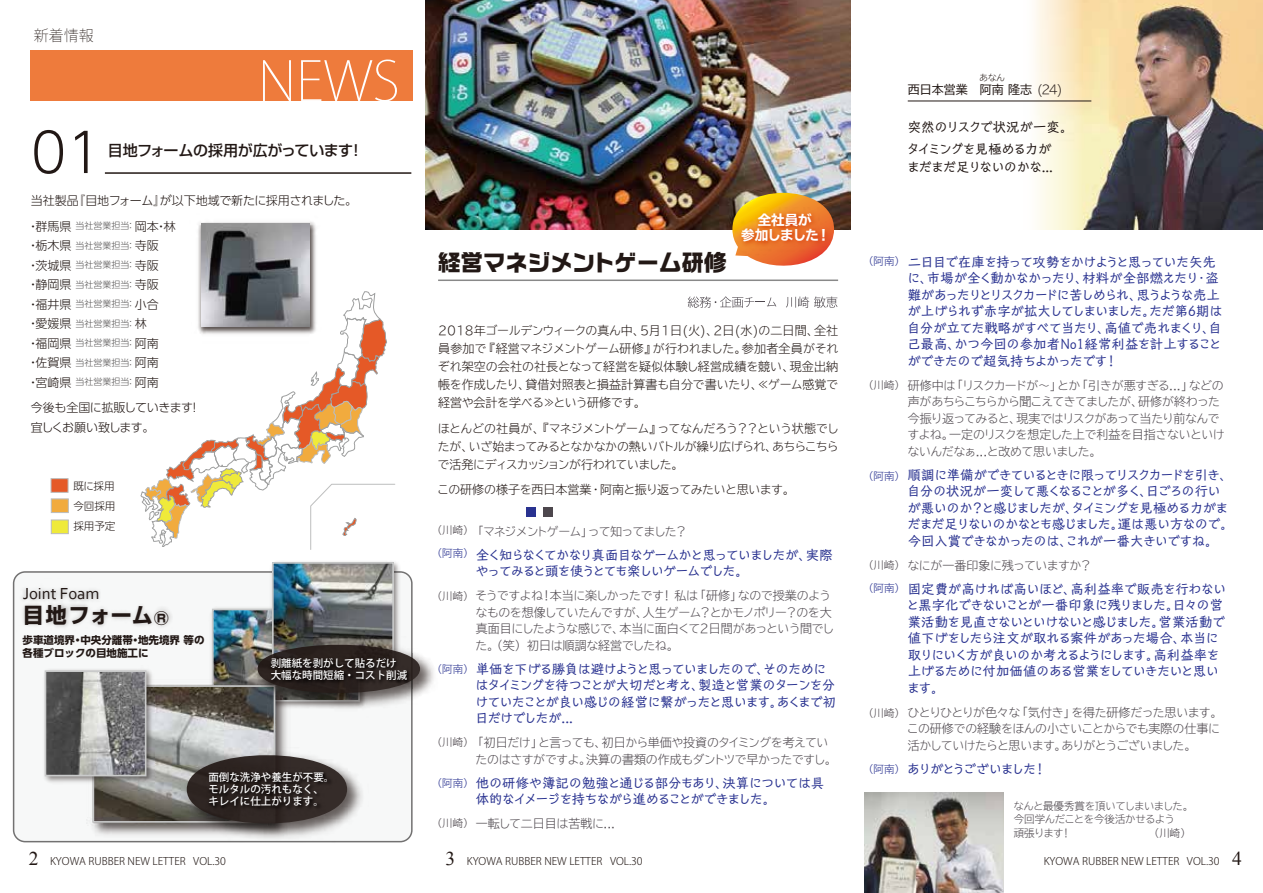
<style>
.page{position:relative;width:1263px;height:893px;background:#fff}
.page>*{position:absolute;margin:0;border:0;box-sizing:border-box;transform-origin:0 0}
.t1{font:200 54px "Koz Go Pr 6 N";color:#fff}
.t2{font:300 54px "UD Shin Go Pro";color:#221815}
.t3{font:700 22.5px "Ro G San Srf Std";color:#221815}
.t4{font:700 21px "Shin Go Pro";color:#221815}
.t5{font:16.8px "Corbel";color:#221815}
.t6{font:500 15px "Shin Go Pro";letter-spacing:-.02em;color:#221815}
.t7{font:200 15px "Koz Go Pr 6 N";color:#221815}
.t8{font:13.5px/16.5px "Talking Std";letter-spacing:-.07em;color:#293290}
.t9{font:13.5px/16.5px "Talking Std";letter-spacing:-.09em;color:#293290}
.t10{font:13.5px/16.5px "Talking Std";letter-spacing:-.12em;color:#293290}
.t11{font:13.5px/22.5px "Talking Std";letter-spacing:-.09em;color:#221815}
.t12{font:13.5px "Talking Std";letter-spacing:-.13em;color:#293290}
.t13{font:700 expanded 13.5px/15px "TBUD Go Std";letter-spacing:-.025em;color:#fff;text-align:center}
.t14{font:300 12px/16.5px "TBUD Go Std Super";letter-spacing:-.05em;color:#4d474d}
.t15{font:300 12px/18px "TBUD Go Std Super";letter-spacing:-.03em;color:#221815;text-align:justify}
.t16{font:300 12px/25.5px "UD Shin Go Pro";letter-spacing:-.02em;color:#221815}
.t17{font:300 12px "TBUD Go Std Super";letter-spacing:-.1em;color:#4d474d}
.t18{font:12px "TBUD Go Std";color:#221815}
.t19{font:300 12px "TBUD Go Std Super";letter-spacing:-.02em;color:#4d474d}
.t20{font:300 10.5px "Koz Go Pr 6 N";color:#221815}
.t21{font:300 10.5px/13.5px "TBUD Go Std Super";letter-spacing:-.04em;color:#4d474d}
.t22{font:500 10.5px/12px "Koz Go Pr 6 N";color:#fff}
.t23{font:700 10.5px/13.5px "UD Shin Go Pro";color:#221815}
.t24{font:300 10.5px "TBUD Go Std Super";color:#293290}
.t25{font:300 10.5px/20.1px "UD Shin Go Pro";color:#221815;text-align:justify}
.t26{font:300 9px/19.5px "UD Shin Go Pro";color:#595757}
.t27{font:300 9px "TBUD Go Std Super";color:#221815}
.s1{font-size:9px;color:#595757}
.s2{font-size:12px;color:#221815}
.s3{font-family:"TBUD Go Std Super";font-weight:300}
.s4{font-family:"Times New Roman";font-weight:400;font-size:19.5px}
</style>
<div class="page">
<svg style="left:13px;top:571px;width:400px;height:271px"></svg>
<div style="left:30px;top:50px;width:383px;height:51px;background:#ee7b3c"></div>
<img style="left:425px;top:0;width:425px;height:229px">
<hr style="left:438px;top:280px;width:400px;height:1px;background:#898989">
<svg style="left:732px;top:193px;width:102px;height:73px"></svg>
<img style="left:736px;top:207px;width:102px;height:50px">
<svg style="left:688px;top:296px;width:88px;height:12px"></svg>
<svg style="left:786px;top:296px;width:51px;height:12px"></svg>
<img style="left:1014px;top:0;width:249px;height:229px">
<hr style="left:908px;top:101px;width:183px;height:1px;background:#221815">
<div style="left:526px;top:507px;width:10px;height:10px;background:#293290"></div>
<div style="left:543px;top:507px;width:10px;height:10px;background:#4d474d"></div>
<hr style="left:105px;top:172px;width:306px;height:2px;background:#221815">
<svg style="left:141px;top:291px;width:254px;height:256px"></svg>
<div style="left:51px;top:478px;width:17px;height:15px;background:#e55927;border:1px solid #bbbcbc"></div>
<div style="left:51px;top:499px;width:18px;height:14px;background:#f1ab3e;border:1px solid #bbbcbc"></div>
<div style="left:51px;top:520px;width:18px;height:14px;background:#efea3a;border:1px solid #bbbcbc"></div>
<img style="left:157px;top:571px;width:256px;height:196px">
<img style="left:205px;top:536px;width:208px;height:143px">
<img style="left:275px;top:565px;width:116px;height:71px">
<div style="left:272px;top:562px;width:122px;height:102px;border:2px solid #c9caca"></div>
<img style="left:86px;top:679px;width:207px;height:162px">
<div style="left:93px;top:685px;width:182px;height:138px;border:2px solid #c9caca"></div>
<img style="left:179px;top:747px;width:189px;height:96px">
<svg style="left:187px;top:747px;width:160px;height:88px;background:#84817f"></svg>
<img style="left:206px;top:767px;width:130px;height:48px">
<img style="left:250px;top:636px;width:184px;height:80px">
<svg style="left:258px;top:637px;width:162px;height:64px;background:#64605d"></svg>
<img style="left:267px;top:654px;width:146px;height:34px">
<img style="left:40px;top:665px;width:117px;height:122px">
<img style="left:48px;top:673px;width:95px;height:100px">
<div style="left:45px;top:670px;width:101px;height:106px;border:2px solid #c9caca"></div>
<img style="left:16px;top:597px;width:162px;height:41px">
<img style="left:16px;top:578px;width:90px;height:31px">
<img style="left:166px;top:221px;width:183px;height:124px">
<img style="left:201px;top:223px;width:109px;height:104px">
<img style="left:864px;top:793px;width:139px;height:100px">
<p class="t7" style="left:34px;top:27px;width:61px">新着情報</p>
<h1 class="t2" style="left:31px;top:109px;width:73px">01</h1>
<h1 class="t1" style="left:258px;top:51px;width:143px">NEWS</h1>
<p class="t6" style="left:108px;top:138px;width:257px">目地フォームの採用が広がっています！</p>
<p class="t16" style="left:27px;top:187px;width:332px;text-indent:4px">当社製品『目地フォーム』が以下地域で新たに採用されました。・群馬県 <span class="s1">当社営業担当：</span>岡本・林</p>
<p class="t26" style="left:27px;top:235px;width:133px"><span class="s2">・栃木県</span> 当社営業担当：<span class="s2">寺阪・茨城県</span> 当社営業担当：<span class="s2">寺阪・静岡県</span> 当社営業担当：<span class="s2">寺阪・福井県</span> 当社営業担当：<span class="s2">小合・愛媛県</span> 当社営業担当：<span class="s2">林・福岡県</span> 当社営業担当：<span class="s2">阿南・佐賀県</span> 当社営業担当：<span class="s2">阿南・宮崎県</span> 当社営業担当：<span class="s2">阿南</span></p>
<p class="t16" style="left:31px;top:397px;width:167px;line-height:19.5px">今後も全国に拡販していきます!宜しくお願い致します。</p>
<p class="t25" style="left:73px;top:476px;width:43px">既に採用今回採用採用予定</p>
<h3 class="t5" style="left:23px;top:583px;width:78px">Joint Foam</h3>
<p class="t23" style="left:23px;top:632px;width:183px">歩車道境界・中央分離帯・地先境界 等の各種ブロックの目地施工に</p>
<h3 class="t4" style="left:23px;top:598px;width:148px">目地フォーム<sub>®</sub></h3>
<p class="t22" style="left:271px;top:657px;width:138px">剥離紙を剥がして貼るだけ大幅な時間短縮・コスト削減</p>
<p class="t22" style="left:208px;top:771px;width:127px">面倒な洗浄や養生が不要。モルタルの汚れもなく、キレイに仕上がります。</p>
<h2 class="t3" style="left:438px;top:247px;width:290px">経営マネジメントゲーム研修</h2>
<p class="t13" style="left:741px;top:212px;width:91px">全社員が<br>参加しました！</p>
<p class="t15" style="left:438px;top:321px;width:402px">2018年ゴールデンウィークの真ん中、5月1日(火)、2日(水)の二日間、全社員参加で『経営マネジメントゲーム研修』が行われました。参加者全員がそれぞれ架空の会社の社長となって経営を疑似体験し経営成績を競い、現金出納帳を作成したり、貸借対照表と損益計算書も自分で書いたり、≪ゲーム感覚で経営や会計を学べる≫という研修です。</p>
<p class="t15" style="left:438px;top:419px;width:403px">ほとんどの社員が、『マネジメントゲーム』ってなんだろう？？という状態でしたが、いざ始まってみるとなかなかの熱いバトルが繰り広げられ、あちらこちらで活発にディスカッションが行われていました。</p>
<p class="t15" style="left:437px;top:480px;width:359px">この研修の様子を西日本営業・阿南と振り返ってみたいと思います。</p>
<p class="t21" style="left:432px;top:523px;width:43px">（川崎）</p>
<p class="t24" style="left:432px;top:545px;width:43px">（阿南）</p>
<p class="t21" style="left:432px;top:589px;width:43px">（川崎）</p>
<p class="t24" style="left:432px;top:660px;width:43px">（阿南）</p>
<p class="t21" style="left:432px;top:735px;width:43px">（川崎）</p>
<p class="t24" style="left:432px;top:774px;width:43px">（阿南）</p>
<p class="t21" style="left:432px;top:816px;width:43px">（川崎）</p>
<p class="t17" style="left:472px;top:521px;width:217px">「マネジメントゲーム」って知ってました？</p>
<p class="t10" style="left:475px;top:545px;width:359px">全く知らなくてかなり真面目なゲームかと思っていましたが、実際やってみると頭を使うとても楽しいゲームでした。</p>
<p class="t14" style="left:475px;top:587px;width:361px">そうですよね！本当に楽しかったです！ 私は「研修」なので授業のようなものを想像していたんですが、人生ゲーム？とかモノポリー？のを大真面目にしたような感じで、本当に面白くて2日間があっという間でした。（笑） 初日は順調な経営でしたね。</p>
<p class="t9" style="left:475px;top:659px;width:363px">単価を下げる勝負は避けようと思っていましたので、そのためにはタイミングを待つことが大切だと考え、製造と営業のターンを分けていたことが良い感じの経営に繋がったと思います。あくまで初日だけでしたが...</p>
<p class="t14" style="left:475px;top:734px;width:363px;text-indent:-4px">「初日だけ」と言っても、初日から単価や投資のタイミングを考えていたのはさすがですよ。決算の書類の作成もダントツで早かったですし。</p>
<p class="t9" style="left:476px;top:773px;width:350px">他の研修や簿記の勉強と通じる部分もあり、決算については具体的なイメージを持ちながら進めることができました。</p>
<p class="t19" style="left:476px;top:814px;width:141px">一転して二日目は苦戦に...</p>
<p class="t27" style="left:979px;top:71px;width:28px">あなん</p>
<p class="t18" style="left:908px;top:80px;width:157px">西日本営業　阿南 隆志 <span class="s3">(24)</span></p>
<p class="t11" style="left:906px;top:115px;width:169px">突然のリスクで状況が一変。タイミングを見極める力が</p>
<p class="t11" style="left:907px;top:155px;width:148px">まだまだ足りないのかな...</p>
<p class="t24" style="left:863px;top:252px;width:43px">（阿南）</p>
<p class="t21" style="left:863px;top:378px;width:43px">（川崎）</p>
<p class="t24" style="left:863px;top:467px;width:43px">（阿南）</p>
<p class="t21" style="left:863px;top:558px;width:43px">（川崎）</p>
<p class="t24" style="left:863px;top:580px;width:43px">（阿南）</p>
<p class="t21" style="left:863px;top:706px;width:43px">（川崎）</p>
<p class="t24" style="left:863px;top:761px;width:43px">（阿南）</p>
<p class="t8" style="left:907px;top:252px;width:318px">二日目で在庫を持って攻勢をかけようと思っていた矢先に、市場が全く動かなかったり、材料が全部燃えたり・盗難があったりとリスクカードに苦しめられ、思うような売上が上げられず赤字が拡大してしまいました。ただ第6期は自分が立てた戦略がすべて当たり、高値で売れまくり、自己最高、かつ今回の参加者No1経常利益を計上することができたので超気持ちよかったです！</p>
<p class="t14" style="left:907px;top:376px;width:319px">研修中は「リスクカードが～」とか「引きが悪すぎる...」などの声があちらこちらから聞こえてきてましたが、研修が終わった今振り返ってみると、現実ではリスクがあって当たり前なんですよね。一定のリスクを想定した上で利益を目指さないといけないんだなぁ...と改めて思いました。</p>
<p class="t9" style="left:907px;top:465px;width:329px">順調に準備ができているときに限ってリスクカードを引き、自分の状況が一変して悪くなることが多く、日ごろの行いが悪いのか？と感じましたが、タイミングを見極める力がまだまだ足りないのかなとも感じました。運は悪い方なので。今回入賞できなかったのは、これが一番大きいですね。</p>
<p class="t14" style="left:907px;top:556px;width:186px">なにが一番印象に残っていますか？</p>
<p class="t8" style="left:906px;top:579px;width:322px">固定費が高ければ高いほど、高利益率で販売を行わないと黒字化できないことが一番印象に残りました。日々の営業活動を見直さないといけないと感じました。営業活動で値下げをしたら注文が取れる案件があった場合、本当に取りにいく方が良いのか考えるようにします。高利益率を上げるために付加価値のある営業をしていきたいと思います。</p>
<p class="t14" style="left:907px;top:703px;width:317px">ひとりひとりが色々な「気付き」を得た研修だった思います。この研修での経験をほんの小さいことからでも実際の仕事に活かしていけたらと思います。ありがとうございました。</p>
<p class="t12" style="left:907px;top:758px;width:141px">ありがとうございました！</p>
<p class="t21" style="left:1013px;top:799px;width:181px">なんと最優秀賞を頂いてしまいました。今回学んだことを今後活かせるよう<br>頑張ります！</p>
<p class="t21" style="left:1149px;top:826px;width:43px">（川崎）</p>
<p class="t20" style="left:29px;top:855px;width:199px"><span class="s4">2</span> KYOWA RUBBER NEW LETTER VOL.30</p>
<p class="t20" style="left:445px;top:855px;width:199px"><span class="s4">3</span> KYOWA RUBBER NEW LETTER VOL.30</p>
<p class="t20" style="left:1044px;top:855px;width:200px">KYOWA RUBBER NEW LETTER VOL.30 <span class="s4">4</span></p>
</div>
